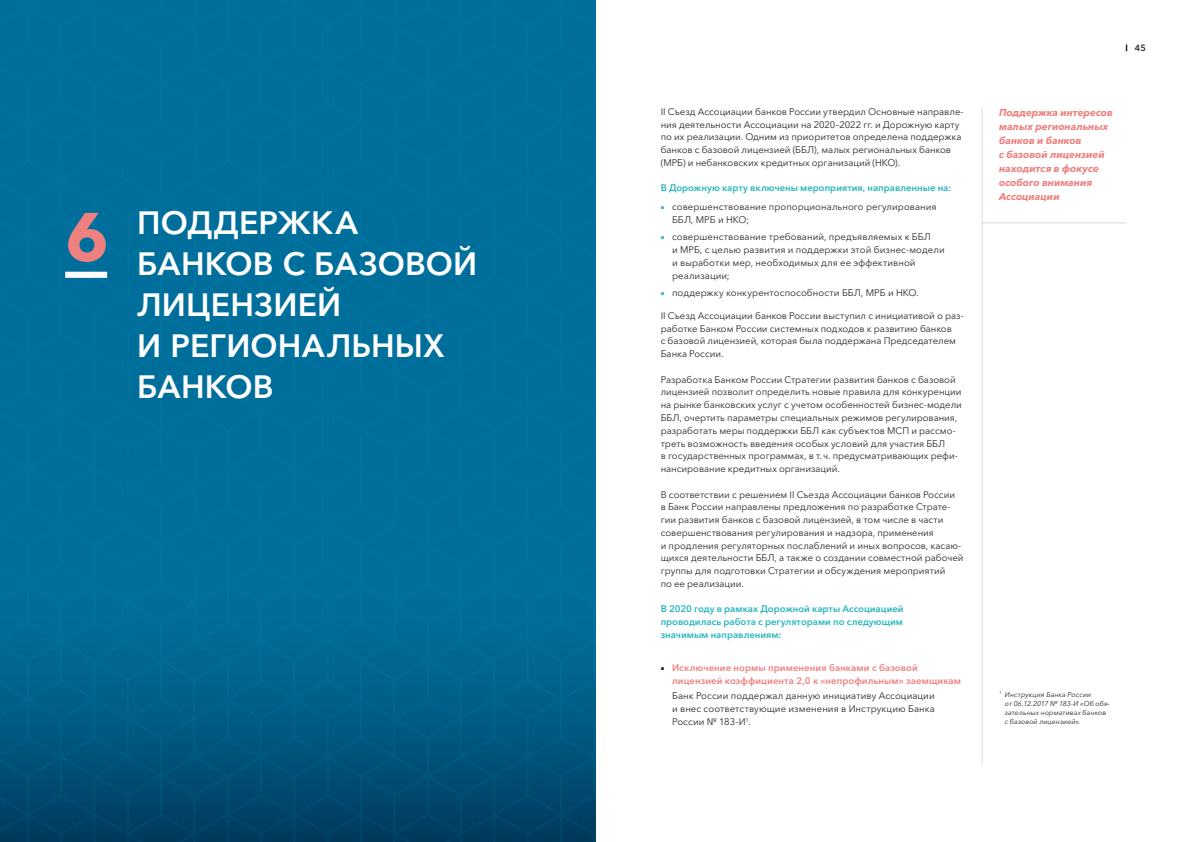
<style>
.page{position:relative;width:1191px;height:842px;background:#fff}
.page>*{position:absolute;margin:0;border:0;box-sizing:border-box;transform-origin:0 0}
.t1{font:600 32px/41px "Avenir Next Cyr";letter-spacing:.005em;color:#fff}
.t2{font:italic 700 10px/14px "Avenir Next Cyr";letter-spacing:-.005em;color:#ef8080}
.t3{font:9.5px/12.8px "Avenir Next Cyr";color:#282827}
.t4{font:600 9.5px/12.8px "Avenir Next Cyr";color:#28b6be;text-align:justify}
.t5{font:600 9.5px/12.9px "Avenir Next Cyr";letter-spacing:.01em;color:#ef8080}
.t6{font:600 9px "Avenir Next Cyr";color:#282827}
.t7{font:italic 7px/9px "Avenir Next Cyr";letter-spacing:.005em;color:#282827}
.s1{font-weight:700;font-size:67.5px;color:#ef8080}
.s2{font-family:"Arial";font-size:6px;color:#28b6be}
.s3{font-family:"Arial";font-weight:400;font-size:6px;color:#282827}
</style>
<div class="page">
<svg style="left:1125px;top:45px;width:2px;height:6px"></svg>
<hr style="left:981px;top:108px;width:1px;height:657px;background:#dadada">
<div style="left:28px;top:0;width:266px;height:411px;background:#006e9a"></div>
<div style="left:294px;top:0;width:266px;height:411px;background:#006e9a"></div>
<svg style="left:0;top:0;width:28px;height:842px;background:#006893"></svg>
<svg style="left:27px;top:411px;width:267px;height:431px;background:#00628c"></svg>
<svg style="left:294px;top:411px;width:266px;height:431px;background:#00628c"></svg>
<svg style="left:560px;top:0;width:35px;height:842px;background:#006894"></svg>
<div style="left:65px;top:272px;width:42px;height:6px;background:#fff"></div>
<hr style="left:981px;top:223px;width:144px;height:1px;background:#dadada">
<h1 class="t1" style="left:137px;top:202px;width:342px;text-indent:-72px"><span class="s1">6</span> ПОДДЕРЖКА<br>БАНКОВ С БАЗОВОЙ<br>ЛИЦЕНЗИЕЙ<br>И РЕГИОНАЛЬНЫХ<br>БАНКОВ</h1>
<p class="t3" style="left:660px;top:105px;width:304px">II Съезд Ассоциации банков России утвердил Основные направле&shy;ния деятельности Ассоциации на 2020–2022 гг. и Дорожную карту по их реализации. Одним из приоритетов определена поддержка банков с базовой лицензией (ББЛ), малых региональных банков (МРБ) и небанковских кредитных организаций (НКО).</p>
<p class="t4" style="left:660px;top:182px;width:292px">В Дорожную карту включены мероприятия, направленные на:</p>
<p class="t3" style="left:672px;top:200px;width:266px;text-indent:-11px"><span class="s2">■</span> совершенствование пропорционального регулирования<br>ББЛ, МРБ и НКО;</p>
<p class="t3" style="left:672px;top:230px;width:274px;text-indent:-11px"><span class="s2">■</span> совершенствование требований, предъявляемых к ББЛ<br>и МРБ, с целью развития и поддержки этой бизнес-модели и выработки мер, необходимых для ее эффективной реализации;</p>
<p class="t3" style="left:660px;top:286px;width:259px"><span class="s2">■</span> поддержку конкурентоспособности ББЛ, МРБ и НКО.</p>
<p class="t3" style="left:660px;top:309px;width:304px">II Съезд Ассоциации банков России выступил с инициативой о раз&shy;работке Банком России системных подходов к развитию банков<br>с базовой лицензией, которая была поддержана Председателем Банка России.</p>
<p class="t3" style="left:660px;top:373px;width:303px">Разработка Банком России Стратегии развития банков с базовой лицензией позволит определить новые правила для конкуренции на рынке банковских услуг с учетом особенностей бизнес-модели ББЛ, очертить параметры специальных режимов регулирования, разработать меры поддержки ББЛ как субъектов МСП и рассмо&shy;треть возможность введения особых условий для участия ББЛ<br>в государственных программах, в т.ч. предусматривающих рефи&shy;нансирование кредитных организаций.</p>
<p class="t3" style="left:660px;top:488px;width:304px">В соответствии с решением II Съезда Ассоциации банков России<br>в Банк России направлены предложения по разработке Страте&shy;гии развития банков с базовой лицензией, в том числе в части совершенствования регулирования и надзора, применения<br>и продления регуляторных послаблений и иных вопросов, касаю&shy;щихся деятельности ББЛ, а также о создании совместной рабочей группы для подготовки Стратегии и обсуждения мероприятий<br>по ее реализации.</p>
<p class="t4" style="left:660px;top:603px;width:244px">В 2020 году в рамках Дорожной карты Ассоциацией проводилась работа с регуляторами по следующим значимым направлениям:</p>
<p class="t5" style="left:672px;top:661px;width:290px;text-indent:-11px"><span class="s3">■</span> Исключение нормы применения банками с базовой лицензией коэффициента 2,0 к «непрофильным» заемщикам</p>
<p class="t3" style="left:672px;top:689px;width:264px;text-align:justify">Банк России поддержал данную инициативу Ассоциации и внес соответствующие изменения в Инструкцию Банка России № 183‑И<sup>1</sup>.</p>
<p class="t6" style="left:1134px;top:42px;width:13px">45</p>
<p class="t2" style="left:999px;top:105px;width:115px">Поддержка интересов малых региональных банков и банков<br>с базовой лицензией находится в фокусе особого внимания<br>Ассоциации</p>
<p class="t7" style="left:1004px;top:690px;width:107px;text-indent:-6px"><sup>1</sup> Инструкция Банка России<br>от 06.12.2017 № 183‑И «Об обя‑ зательных нормативах банков с базовой лицензией».</p>
</div>
